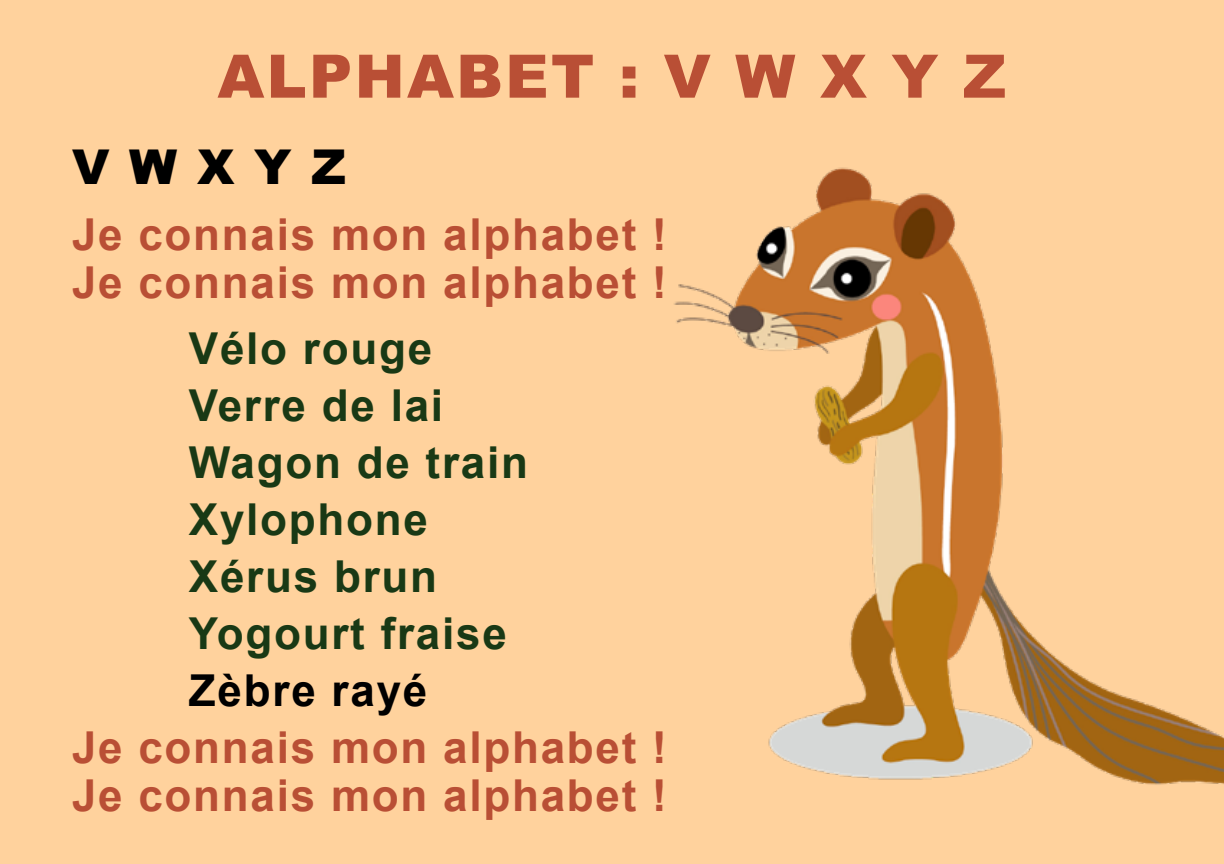
<style>
.page{position:relative;width:1224px;height:864px;background:#ffd29d}
.page>*{position:absolute;margin:0;border:0;box-sizing:border-box;transform-origin:0 0}
.t1{font:900 60px "Arial";letter-spacing:.04em;color:#b94f35}
.t2{font:900 48px "Arial";color:#000}
.t3{font:700 44px/48px "Arial";letter-spacing:.04em;color:#b94f35}
.t4{font:700 44px/57px "Arial";letter-spacing:.04em;color:#193915}
.t5{font:700 44px "Arial";letter-spacing:.04em;color:#000}
</style>
<div class="page">
<img style="left:674px;top:167px;width:550px;height:618px">
<h1 class="t1" style="left:218px;top:33px;width:790px">ALPHABET : V W X Y Z</h1>
<p class="t2" style="left:72px;top:132px;width:276px">V W X Y Z</p>
<p class="t3" style="left:72px;top:212px;width:596px">Je connais mon alphabet !<br>Je connais mon alphabet !</p>
<p class="t4" style="left:189px;top:322px;width:341px">Vélo rouge<br>Verre de lai<br>Wagon de train<br>Xylophone<br>Xérus brun<br>Yogourt fraise</p>
<p class="t5" style="left:189px;top:662px;width:240px">Zèbre rayé</p>
<p class="t3" style="left:72px;top:725px;width:596px">Je connais mon alphabet !<br>Je connais mon alphabet !</p>
</div>
